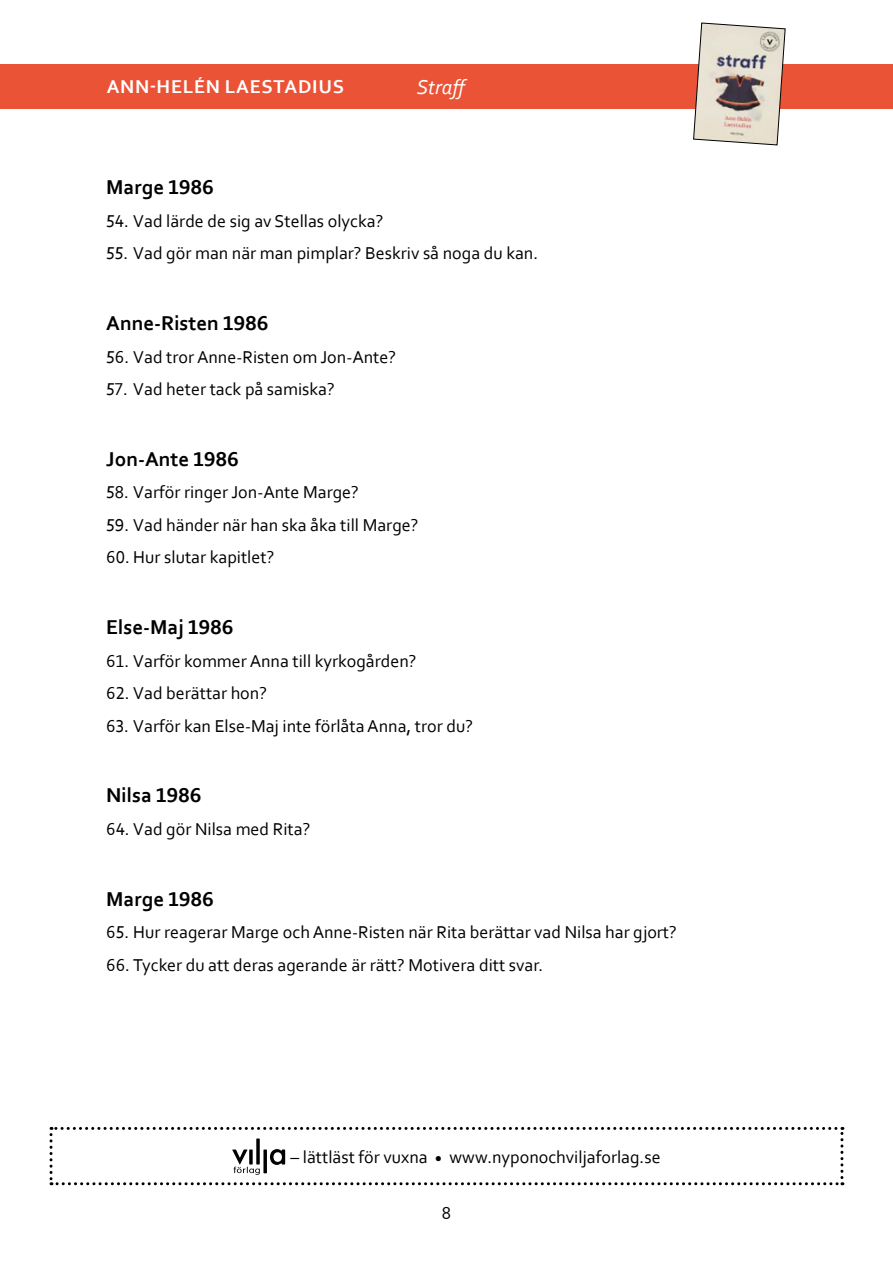
<style>
.page{position:relative;width:893px;height:1263px;background:#fff}
.page>*{position:absolute;margin:0;border:0;box-sizing:border-box;transform-origin:0 0}
.t1{font:700 21px "Corbel";color:#000}
.t2{font:italic 21px "Corbel";color:#fff}
.t3{font:700 19.5px "Corbel";letter-spacing:.04em;color:#fff}
.t4{font:18px "Corbel";color:#000}
</style>
<div class="page">
<div style="left:0;top:64px;width:893px;height:44px;background:#ea5336"></div>
<img style="left:693px;top:23px;width:92px;height:122px">
<svg style="left:50px;top:1127px;width:793px;height:58px"></svg>
<p class="t3" style="left:107px;top:75px;width:239px">ANN-HELÉN LAESTADIUS</p>
<p class="t2" style="left:417px;top:74px;width:55px">Straff</p>
<p class="t1" style="left:106px;top:174px;width:109px">Marge 1986</p>
<p class="t4" style="left:106px;top:210px;width:279px">54. Vad lärde de sig av Stellas olycka?</p>
<p class="t4" style="left:106px;top:242px;width:433px">55. Vad gör man när man pimplar? Beskriv så noga du kan.</p>
<p class="t1" style="left:106px;top:310px;width:164px">Anne-Risten 1986</p>
<p class="t4" style="left:106px;top:345px;width:291px">56. Vad tror Anne-Risten om Jon-Ante?</p>
<p class="t4" style="left:106px;top:378px;width:230px">57. Vad heter tack på samiska?</p>
<p class="t1" style="left:106px;top:446px;width:134px">Jon-Ante 1986</p>
<p class="t4" style="left:106px;top:481px;width:254px">58. Varför ringer Jon-Ante Marge?</p>
<p class="t4" style="left:106px;top:514px;width:314px">59. Vad händer när han ska åka till Marge?</p>
<p class="t4" style="left:106px;top:546px;width:170px">60. Hur slutar kapitlet?</p>
<p class="t1" style="left:106px;top:614px;width:129px">Else-Maj 1986</p>
<p class="t4" style="left:106px;top:649px;width:312px">61. Varför kommer Anna till kyrkogården?</p>
<p class="t4" style="left:106px;top:682px;width:162px">62. Vad berättar hon?</p>
<p class="t4" style="left:106px;top:714px;width:368px">63. Varför kan Else-Maj inte förlåta Anna, tror du?</p>
<p class="t1" style="left:106px;top:782px;width:97px">Nilsa 1986</p>
<p class="t4" style="left:106px;top:818px;width:206px">64. Vad gör Nilsa med Rita?</p>
<p class="t1" style="left:106px;top:886px;width:109px">Marge 1986</p>
<p class="t4" style="left:106px;top:921px;width:572px">65. Hur reagerar Marge och Anne-Risten när Rita berättar vad Nilsa har gjort?</p>
<p class="t4" style="left:106px;top:953px;width:438px">66. Tycker du att deras agerande är rätt? Motivera ditt svar.</p>
<p class="t4" style="left:291px;top:1146px;width:372px">– lättläst för vuxna <sub>•</sub> www.nyponochviljaforlag.se</p>
<p class="t4" style="left:442px;top:1202px;width:11px">8</p>
</div>
